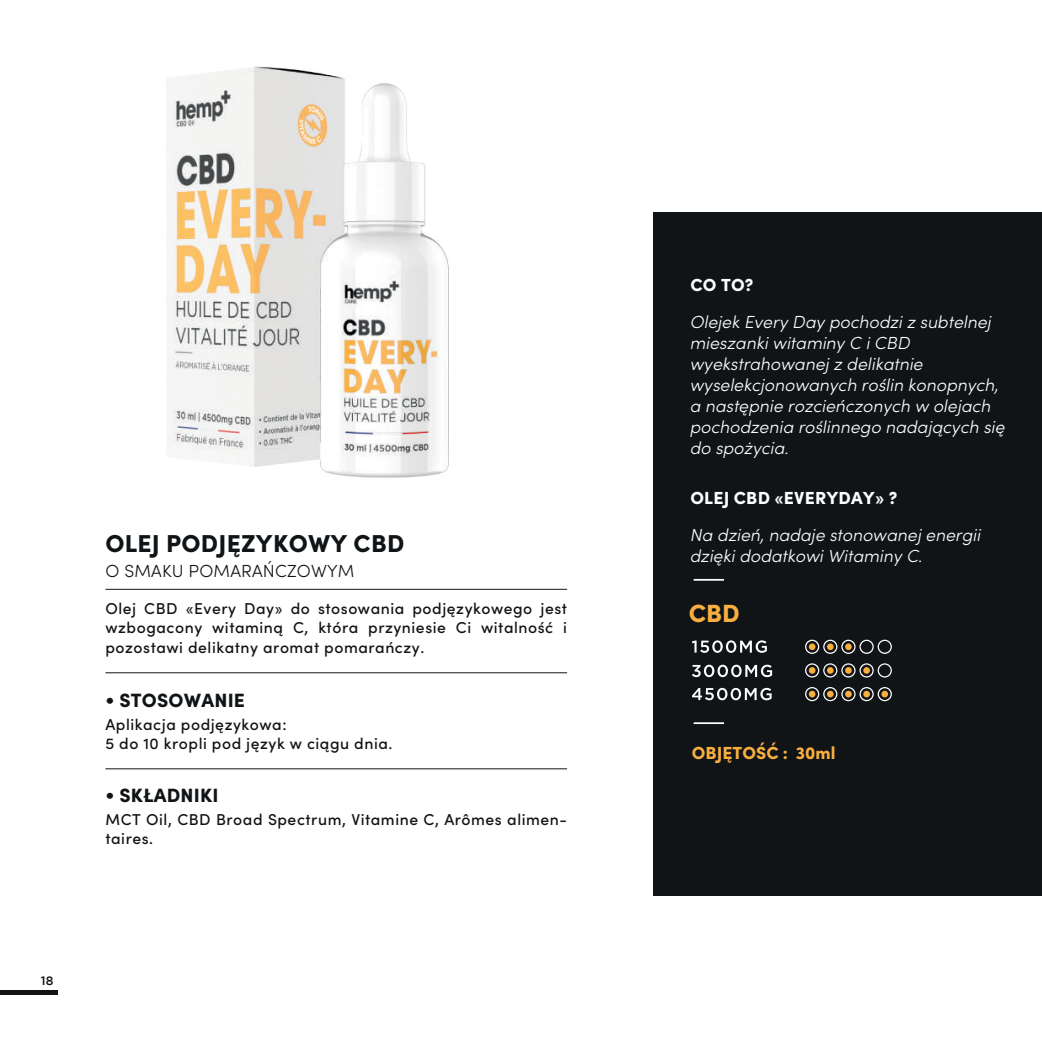
<style>
.page{position:relative;width:1042px;height:1042px;background:#fff}
.page>*{position:absolute;margin:0;border:0;box-sizing:border-box;transform-origin:0 0}
.t1{font:900 24.85px "Sofia Pro";color:#f9af40}
.t2{font:900 24.5px "Sofia Pro";letter-spacing:.01em;color:#111416}
.t3{font:900 19.25px "Sofia Pro";letter-spacing:.01em;color:#111416}
.t4{font:italic 300 17.5px/21px "Sofia Pro";color:#fff}
.t5{font:900 17.5px "Sofia Pro";letter-spacing:.01em;color:#fff}
.t6{font:300 17.5px "Sofia Pro";letter-spacing:.01em;color:#111416}
.t7{font:900 17.5px "Sofia Pro";color:#f9af40}
.t8{font:500 15.75px/19.2px "Sofia Pro";letter-spacing:.035em;color:#111416}
.t9{font:500 12.25px "Gotham";color:#111416}
</style>
<div class="page">
<hr style="left:0;top:990px;width:58px;height:4px;background:#111416">
<div style="left:653px;top:213px;width:389px;height:683px;background:#111416"></div>
<hr style="left:105px;top:672px;width:462px;height:1px;background:#111416">
<hr style="left:105px;top:589px;width:462px;height:1px;background:#111416">
<svg style="left:692px;top:640px;width:75px;height:13px"></svg>
<svg style="left:692px;top:665px;width:80px;height:12px"></svg>
<svg style="left:692px;top:688px;width:79px;height:12px"></svg>
<div style="left:809px;top:643px;width:6px;height:7px;background:#f9af40;border-radius:50%"></div>
<div style="left:827px;top:643px;width:6px;height:7px;background:#f9af40;border-radius:50%"></div>
<div style="left:845px;top:643px;width:7px;height:7px;background:#f9af40;border-radius:50%"></div>
<div style="left:809px;top:667px;width:6px;height:7px;background:#f9af40;border-radius:50%"></div>
<div style="left:827px;top:667px;width:6px;height:7px;background:#f9af40;border-radius:50%"></div>
<div style="left:845px;top:667px;width:7px;height:7px;background:#f9af40;border-radius:50%"></div>
<div style="left:863px;top:667px;width:7px;height:7px;background:#f9af40;border-radius:50%"></div>
<svg style="left:809px;top:691px;width:6px;height:6px"></svg>
<svg style="left:827px;top:691px;width:6px;height:6px"></svg>
<div style="left:845px;top:691px;width:7px;height:6px;background:#f9af40;border-radius:50%"></div>
<div style="left:863px;top:691px;width:7px;height:6px;background:#f9af40;border-radius:50%"></div>
<div style="left:881px;top:691px;width:7px;height:6px;background:#f9af40;border-radius:50%"></div>
<div style="left:805px;top:640px;width:14px;height:14px;border:1px solid #fff;border-radius:50%"></div>
<div style="left:823px;top:640px;width:14px;height:14px;border:1px solid #fff;border-radius:50%"></div>
<div style="left:841px;top:640px;width:14px;height:14px;border:1px solid #fff;border-radius:50%"></div>
<div style="left:859px;top:640px;width:14px;height:14px;border:1px solid #fff;border-radius:50%"></div>
<div style="left:877px;top:640px;width:15px;height:14px;border:1px solid #fff;border-radius:50%"></div>
<div style="left:805px;top:663px;width:14px;height:14px;border:1px solid #fff;border-radius:50%"></div>
<div style="left:823px;top:663px;width:14px;height:14px;border:1px solid #fff;border-radius:50%"></div>
<div style="left:841px;top:663px;width:14px;height:14px;border:1px solid #fff;border-radius:50%"></div>
<div style="left:859px;top:663px;width:14px;height:14px;border:1px solid #fff;border-radius:50%"></div>
<div style="left:877px;top:663px;width:15px;height:14px;border:1px solid #fff;border-radius:50%"></div>
<div style="left:805px;top:687px;width:14px;height:14px;border:1px solid #fff;border-radius:50%"></div>
<div style="left:823px;top:687px;width:14px;height:14px;border:1px solid #fff;border-radius:50%"></div>
<div style="left:841px;top:687px;width:14px;height:14px;border:1px solid #fff;border-radius:50%"></div>
<div style="left:859px;top:687px;width:14px;height:14px;border:1px solid #fff;border-radius:50%"></div>
<div style="left:877px;top:687px;width:15px;height:14px;border:1px solid #fff;border-radius:50%"></div>
<hr style="left:693px;top:579px;width:31px;height:2px;background:#fff">
<hr style="left:693px;top:722px;width:31px;height:2px;background:#fff">
<img style="left:167px;top:66px;width:499px;height:412px">
<hr style="left:105px;top:768px;width:462px;height:1px;background:#111416">
<h2 class="t2" style="left:105px;top:524px;width:300px">OLEJ PODJĘZYKOWY CBD</h2>
<p class="t6" style="left:105px;top:558px;width:250px">O SMAKU POMARAŃCZOWYM</p>
<p class="t8" style="left:105px;top:598px;width:463px;text-align:justify">Olej CBD «Every Day» do stosowania podjęzykowego jest wzbogacony witaminą C, która przyniesie Ci witalność i pozostawi delikatny aromat pomarańczy.</p>
<p class="t3" style="left:105px;top:685px;width:141px">• STOSOWANIE</p>
<p class="t8" style="left:105px;top:714px;width:288px">Aplikacja podjęzykowa:<br>5 do 10 kropli pod język w ciągu dnia.</p>
<p class="t3" style="left:105px;top:780px;width:115px">• SKŁADNIKI</p>
<p class="t8" style="left:105px;top:809px;width:463px">MCT Oil, CBD Broad Spectrum, Vitamine C, Arômes alimen&shy;taires.</p>
<p class="t9" style="left:41px;top:974px;width:14px">18</p>
<p class="t5" style="left:690px;top:271px;width:65px">CO TO?</p>
<p class="t4" style="left:690px;top:310px;width:316px">Olejek Every Day pochodzi z subtelnej mieszanki witaminy C i CBD wyekstrahowanej z delikatnie wyselekcjonowanych roślin konopnych, a następnie rozcieńczonych w olejach pochodzenia roślinnego nadających się do spożycia.</p>
<p class="t5" style="left:690px;top:484px;width:208px">OLEJ CBD «EVERYDAY» ?</p>
<p class="t4" style="left:690px;top:523px;width:292px">Na dzień, nadaje stonowanej energii dzięki dodatkowi Witaminy C.</p>
<h1 class="t1" style="left:689px;top:594px;width:53px">CBD</h1>
<p class="t7" style="left:692px;top:739px;width:145px">OBJĘTOŚĆ : 30ml</p>
</div>
